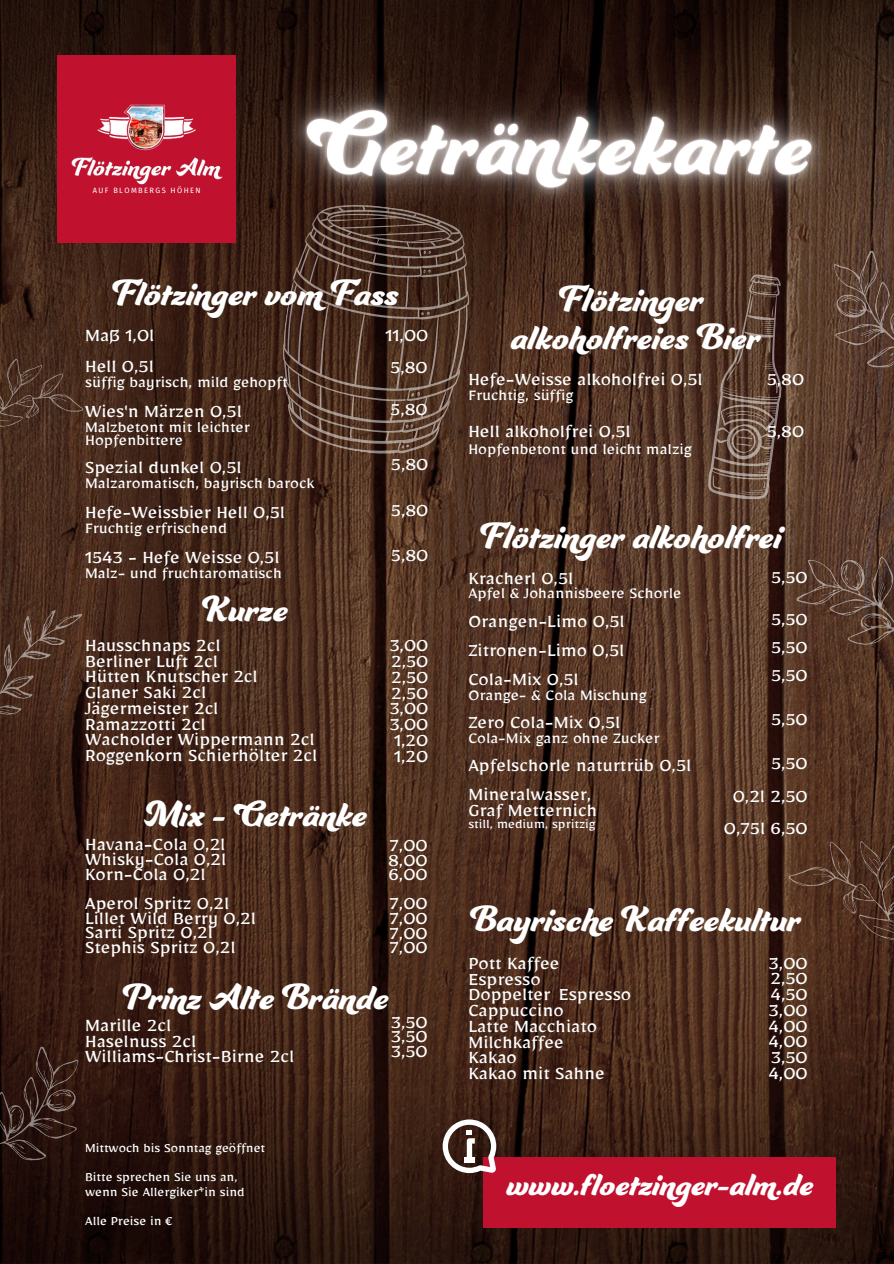
<style>
.page{position:relative;width:894px;height:1264px;background:#fff}
.page>*{position:absolute;margin:0;border:0;box-sizing:border-box;transform-origin:0 0}
.t1{font:39px/38.2px "Ganache";color:#fff;text-align:center}
.t2{font:36px "Ganache";color:#fff}
.t3{font:21px/15.8px "Mirza";color:#fff}
.t4{font:18px/13.5px "Mirza";color:#fff}
.t5{font:15px/14.7px "Mirza";color:#fff}
.t6{font:7.5px "Fira Sans";letter-spacing:.185em;color:#fff}
</style>
<div class="page">
<img style="left:0;top:0;width:893px;height:1263px">
<img style="left:0;top:1039px;width:85px;height:128px">
<img style="left:0;top:351px;width:90px;height:96px">
<img style="left:0;top:603px;width:90px;height:138px">
<img style="left:826px;top:243px;width:67px;height:132px">
<img style="left:781px;top:833px;width:112px;height:142px">
<img style="left:789px;top:550px;width:104px;height:110px">
<svg style="left:278px;top:323px;width:192px;height:135px;background:#53392b"></svg>
<svg style="left:705px;top:323px;width:89px;height:179px;background:#5f4639"></svg>
<img style="left:230px;top:0;width:659px;height:323px">
<div style="left:57px;top:56px;width:178px;height:187px;background:#c0112f"></div>
<img style="left:71px;top:104px;width:152px;height:81px">
<div style="left:483px;top:1156px;width:352px;height:71px;background:#c0112f"></div>
<svg style="left:442px;top:1119px;width:54px;height:54px"></svg>
<h2 class="t6" style="left:93px;top:186px;width:109px">AUF BLOMBERGS HÖHEN</h2>
<p class="t1" style="left:112px;top:273px;width:287px">Flötzinger vom Fass</p>
<p class="t3" style="left:85px;top:325px;width:71px">Maß 1,0l</p>
<p class="t3" style="left:85px;top:357px;width:70px">Hell 0,5l</p>
<p class="t4" style="left:85px;top:374px;width:204px">süffig bayrisch, mild gehopft</p>
<h2 class="t3" style="left:85px;top:402px;width:158px">Wies'n Märzen 0,5l</h2>
<h2 class="t4" style="left:85px;top:419px;width:166px">Malzbetont mit leichter<br>Hopfenbittere</h2>
<h2 class="t3" style="left:85px;top:458px;width:158px">Spezial dunkel 0,5l</h2>
<h2 class="t4" style="left:85px;top:475px;width:231px">Malzaromatisch, bayrisch barock</h2>
<h3 class="t3" style="left:85px;top:503px;width:201px">Hefe-Weissbier Hell 0,5l</h3>
<h3 class="t4" style="left:85px;top:520px;width:143px">Fruchtig erfrischend</h3>
<h4 class="t3" style="left:85px;top:548px;width:196px">1543 - Hefe Weisse 0,5l</h4>
<h4 class="t4" style="left:85px;top:565px;width:198px">Malz- und fruchtaromatisch</h4>
<p class="t1" style="left:202px;top:589px;width:87px">Kurze</p>
<h4 class="t3" style="left:85px;top:635px;width:233px">Hausschnaps 2cl<br>Berliner Luft 2cl<br>Hütten Knutscher 2cl<br>Glaner Saki 2cl<br>Jägermeister 2cl<br>Ramazzotti 2cl<br>Wacholder Wippermann 2cl<br>Roggenkorn Schierhölter 2cl</h4>
<h4 class="t1" style="left:144px;top:793px;width:224px">Mix - Getränke</h4>
<p class="t3" style="left:85px;top:835px;width:142px">Havana-Cola 0,2l</p>
<p class="t3" style="left:85px;top:850px;width:143px">Whisky-Cola 0,2l</p>
<p class="t3" style="left:85px;top:864px;width:122px">Korn-Cola 0,2l</p>
<h3 class="t3" style="left:85px;top:893px;width:146px">Aperol Spritz 0,2l</h3>
<h3 class="t3" style="left:85px;top:908px;width:172px">Lillet Wild Berry 0,2l</h3>
<h3 class="t3" style="left:85px;top:923px;width:129px">Sarti Spritz 0,2l</h3>
<h3 class="t3" style="left:85px;top:937px;width:152px">Stephis Spritz 0,2l</h3>
<h2 class="t3" style="left:385px;top:326px;width:45px">11,00</h2>
<h3 class="t3" style="left:390px;top:345px;width:39px;line-height:41.7px">5,80<br>5,80</h3>
<h5 class="t3" style="left:391px;top:455px;width:39px">5,80</h5>
<h3 class="t3" style="left:391px;top:500px;width:39px">5,80</h3>
<h3 class="t3" style="left:391px;top:545px;width:39px">5,80</h3>
<h4 class="t3" style="left:389px;top:636px;width:41px;text-align:justify">3,00<br>2,50<br>2,50<br>2,50<br>3,00<br>3,00<br>1,20<br>1,20</h4>
<h3 class="t3" style="left:389px;top:835px;width:40px">7,00</h3>
<h3 class="t3" style="left:388px;top:850px;width:41px">8,00</h3>
<h3 class="t3" style="left:388px;top:865px;width:41px">6,00</h3>
<h4 class="t3" style="left:389px;top:894px;width:40px">7,00</h4>
<h4 class="t3" style="left:389px;top:909px;width:40px">7,00</h4>
<h4 class="t3" style="left:389px;top:923px;width:40px">7,00</h4>
<h4 class="t3" style="left:389px;top:938px;width:40px">7,00</h4>
<p class="t1" style="left:123px;top:976px;width:267px">Prinz Alte Brände</p>
<h3 class="t3" style="left:390px;top:1012px;width:38px">3,50</h3>
<h3 class="t3" style="left:390px;top:1027px;width:38px">3,50</h3>
<h3 class="t3" style="left:390px;top:1041px;width:38px">3,50</h3>
<h4 class="t3" style="left:85px;top:1015px;width:211px">Marille 2cl<br>Haselnuss 2cl<br>Williams-Christ-Birne 2cl</h4>
<h3 class="t5" style="left:85px;top:1139px;width:181px">Mittwoch bis Sonntag geöffnet</h3>
<h3 class="t5" style="left:85px;top:1168px;width:161px">Bitte sprechen Sie uns an, wenn Sie Allergiker*in sind</h3>
<h3 class="t5" style="left:85px;top:1212px;width:89px">Alle Preise in €</h3>
<h3 class="t1" style="left:510px;top:278px;width:250px">Flötzinger alkoholfreies Bier</h3>
<h3 class="t3" style="left:468px;top:370px;width:236px">Hefe-Weisse alkoholfrei 0,5l</h3>
<h3 class="t3" style="left:468px;top:422px;width:164px">Hell alkoholfrei 0,5l</h3>
<h3 class="t4" style="left:468px;top:387px;width:106px">Fruchtig, süffig</h3>
<h3 class="t4" style="left:468px;top:441px;width:225px">Hopfenbetont und leicht malzig</h3>
<h4 class="t3" style="left:766px;top:370px;width:39px">5,80</h4>
<h4 class="t3" style="left:766px;top:422px;width:39px">5,80</h4>
<h3 class="t1" style="left:480px;top:515px;width:302px">Flötzinger alkoholfrei</h3>
<h3 class="t3" style="left:468px;top:568px;width:106px">Kracherl 0,5l</h3>
<h3 class="t4" style="left:468px;top:585px;width:214px">Apfel &amp; Johannisbeere Schorle</h3>
<h3 class="t3" style="left:468px;top:611px;width:158px">Orangen-Limo 0,5l</h3>
<h2 class="t3" style="left:468px;top:640px;width:157px">Zitronen-Limo 0,5l</h2>
<p class="t3" style="left:468px;top:670px;width:112px">Cola-Mix 0,5l</p>
<p class="t4" style="left:468px;top:686px;width:180px">Orange- &amp; Cola Mischung</p>
<h4 class="t3" style="left:468px;top:712px;width:153px">Zero Cola-Mix 0,5l</h4>
<h4 class="t4" style="left:468px;top:729px;width:193px">Cola-Mix ganz ohne Zucker</h4>
<h3 class="t3" style="left:468px;top:755px;width:224px">Apfelschorle naturtrüb 0,5l</h3>
<h3 class="t3" style="left:468px;top:784px;width:130px">Mineralwasser,<br>Graf Metternich</h3>
<h3 class="t5" style="left:468px;top:815px;width:129px">still, medium, spritzig</h3>
<h3 class="t3" style="left:770px;top:568px;width:38px">5,50</h3>
<h3 class="t3" style="left:770px;top:609px;width:38px">5,50</h3>
<h2 class="t3" style="left:770px;top:638px;width:38px">5,50</h2>
<p class="t3" style="left:770px;top:666px;width:38px">5,50</p>
<h3 class="t3" style="left:770px;top:696px;width:38px;line-height:43.8px">5,50<br>5,50</h3>
<h3 class="t3" style="left:732px;top:787px;width:76px">0,2l 2,50</h3>
<h3 class="t3" style="left:723px;top:818px;width:85px">0,75l 6,50</h3>
<h3 class="t1" style="left:470px;top:898px;width:331px">Bayrische Kaffeekultur</h3>
<h4 class="t3" style="left:468px;top:953px;width:164px">Pott Kaffee<br>Espresso<br>Doppelter Espresso<br>Cappuccino<br>Latte Macchiato<br>Milchkaffee<br>Kakao<br>Kakao mit Sahne</h4>
<h3 class="t3" style="left:768px;top:953px;width:41px;text-align:justify">3,00<br>2,50<br>4,50<br>3,00<br>4,00<br>4,00<br>3,50<br>4,00</h3>
<h3 class="t2" style="left:506px;top:1161px;width:308px">www.floetzinger-alm.de</h3>
</div>
